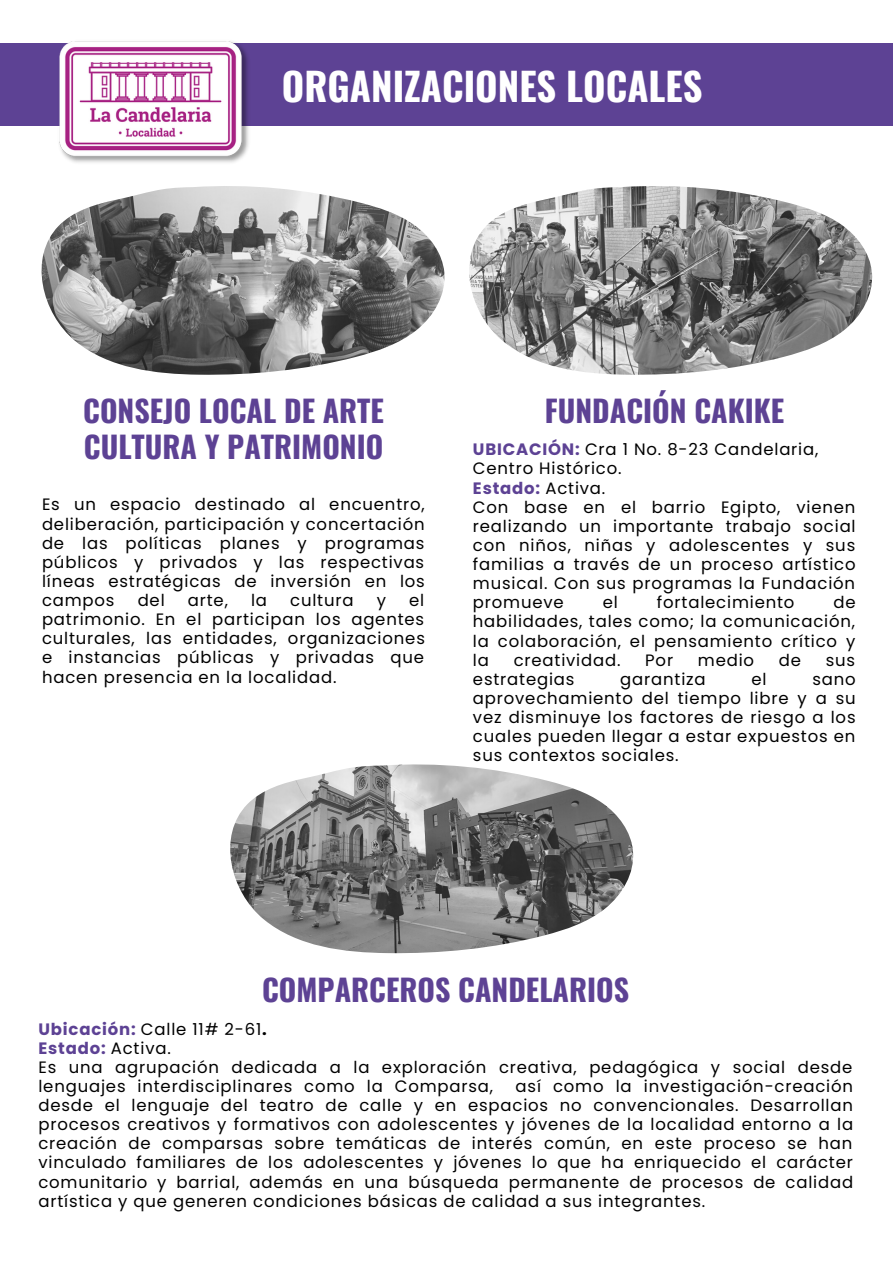
<style>
.page{position:relative;width:893px;height:1264px;background:#fff}
.page>*{position:absolute;margin:0;border:0;box-sizing:border-box;transform-origin:0 0}
.t1{font:700 38.4px "Oswald";color:#fff}
.t2{font:700 30px/36px "Oswald";color:#5d4294}
.t3{font:16.5px/19px "Poppins";letter-spacing:.05em;color:#000;text-align:justify}
.s1{font-weight:700;color:#5d4294}
.s2{font-weight:700}
</style>
<div class="page">
<div style="left:1px;top:43px;width:891px;height:82px;background:#5d4294"></div>
<img style="left:42px;top:186px;width:402px;height:189px">
<img style="left:469px;top:186px;width:403px;height:189px">
<img style="left:230px;top:764px;width:403px;height:189px">
<img style="left:55px;top:41px;width:197px;height:122px">
<h1 class="t1" style="left:282px;top:56px;width:422px">ORGANIZACIONES LOCALES</h1>
<h2 class="t2" style="left:83px;top:391px;width:302px">CONSEJO LOCAL DE ARTE<br>CULTURA Y PATRIMONIO</h2>
<p class="t3" style="left:42px;top:495px;width:384px">Es un espacio destinado al encuentro, deliberación, participación y concertación de las políticas planes y programas públicos y privados y las respectivas líneas estratégicas de inversión en los campos</p>
<p class="t3" style="left:42px;top:590px;width:384px;text-indent:367px">el patrimonio. En el participan los agentes culturales, las entidades, organizaciones e instancias públicas y privadas que hacen presencia en la localidad.</p>
<p class="t3" style="left:138px;top:590px;width:29px">del</p>
<p class="t3" style="left:188px;top:590px;width:42px">arte,</p>
<p class="t3" style="left:251px;top:590px;width:18px">la</p>
<p class="t3" style="left:290px;top:590px;width:65px">cultura</p>
<p class="t3" style="left:376px;top:590px;width:11px">y</p>
<h2 class="t2" style="left:545px;top:391px;width:241px">FUNDACIÓN CAKIKE</h2>
<p class="t3" style="left:473px;top:440px;width:384px;text-align:left"><span class="s1">UBICACIÓN:</span> Cra 1 No. 8-23 Candelaria,<br>Centro Histórico.<br><span class="s1">Estado:</span> Activa.<br>Con base en el barrio Egipto, vienen realizando un importante trabajo social con niños, niñas y adolescentes y sus familias a través de un proceso artístico musical. Con sus programas la Fundación promueve</p>
<p class="t3" style="left:602px;top:593px;width:17px">el</p>
<p class="t3" style="left:657px;top:593px;width:139px">fortalecimiento</p>
<p class="t3" style="left:473px;top:593px;width:384px;text-indent:360px">de habilidades, tales como; la comunicación, la colaboración, el pensamiento crítico y la</p>
<p class="t3" style="left:513px;top:650px;width:108px">creatividad.</p>
<p class="t3" style="left:645px;top:650px;width:29px">Por</p>
<p class="t3" style="left:697px;top:650px;width:58px">medio</p>
<p class="t3" style="left:778px;top:650px;width:24px">de</p>
<p class="t3" style="left:825px;top:650px;width:31px">sus</p>
<p class="t3" style="left:473px;top:669px;width:103px">estrategias</p>
<p class="t3" style="left:620px;top:669px;width:87px">garantiza</p>
<p class="t3" style="left:751px;top:669px;width:17px">el</p>
<p class="t3" style="left:473px;top:669px;width:384px;text-indent:339px">sano aprovechamiento del tiempo libre y a su vez disminuye los factores de riesgo a los cuales pueden llegar a estar expuestos en sus contextos sociales.</p>
<h2 class="t2" style="left:262px;top:970px;width:368px">COMPARCEROS CANDELARIOS</h2>
<p class="t3" style="left:38px;top:1019px;width:815px;text-align:left"><span class="s1">Ubicación:</span> Calle 11# 2-61<span class="s2">.<br></span><span class="s1">Estado:</span> Activa.<br>Es una agrupación dedicada a la exploración creativa, pedagógica y social desde lenguajes interdisciplinares como la Comparsa,</p>
<p class="t3" style="left:38px;top:1076px;width:816px;text-indent:477px">así como la investigación-creación desde el lenguaje del teatro de calle y en espacios no convencionales. Desarrollan procesos creativos y formativos con adolescentes y jóvenes de la localidad entorno a la creación de comparsas sobre temáticas de interés común, en este proceso se han vinculado familiares de los adolescentes y jóvenes lo que ha enriquecido el carácter comunitario y barrial, además en una búsqueda permanente de procesos de calidad artística y que generen condiciones básicas de calidad a sus integrantes.</p>
</div>
